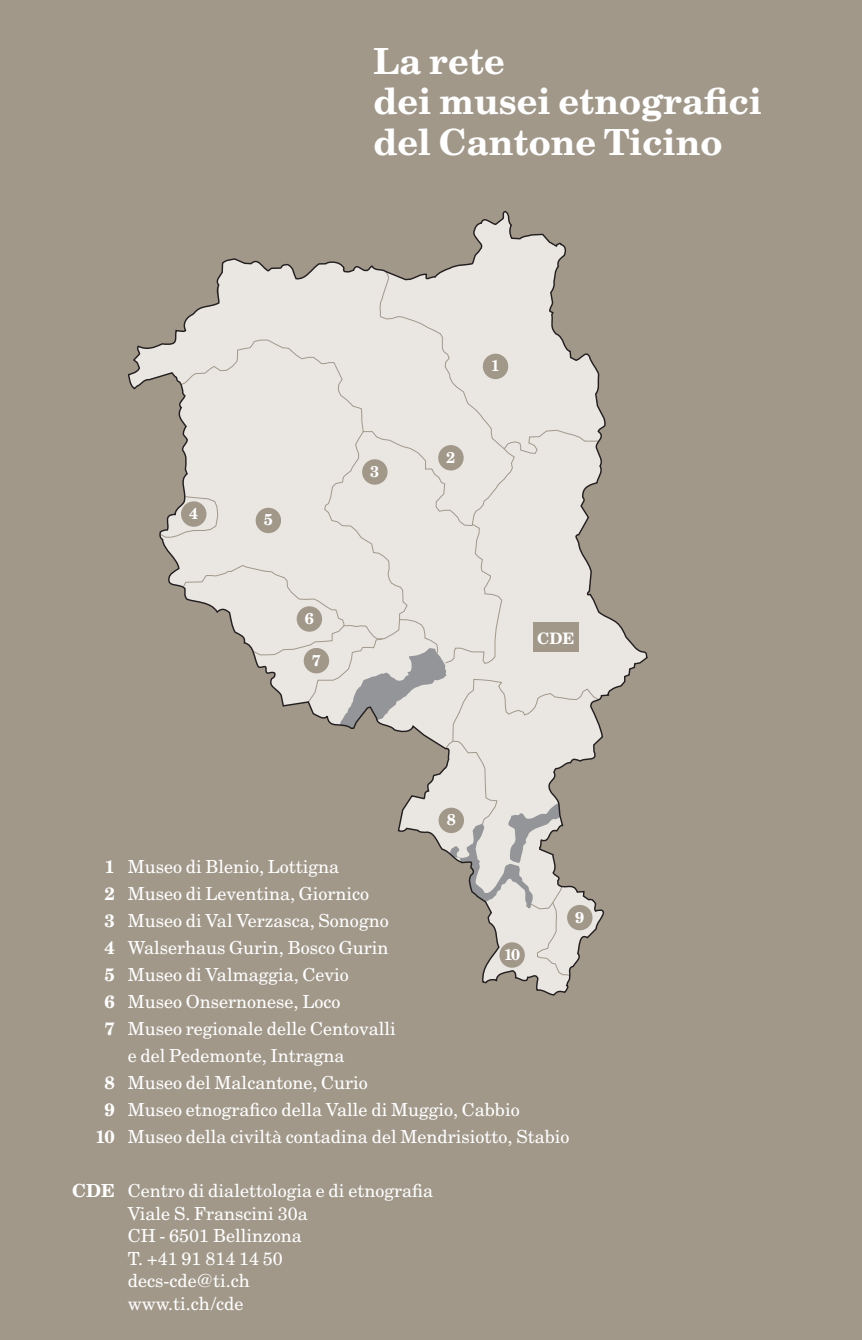
<style>
.page{position:relative;width:862px;height:1340px;background:#fff}
.page>*{position:absolute;margin:0;border:0;box-sizing:border-box;transform-origin:0 0}
.t1{font:700 36px/40.5px "New Century Schlbk";color:#fff}
.t2{font:18px/22.5px "New Century Schlbk";color:#fff}
.t3{font:700 15.75px "New Century Schlbk";color:#fff}
.s1{font-weight:700}
</style>
<div class="page">
<div style="left:0;top:0;width:861px;height:1339px;background:#a1988a"></div>
<svg style="left:128px;top:210px;width:520px;height:786px"></svg>
<div style="left:533px;top:622px;width:45px;height:30px;background:#a1988a"></div>
<div style="left:482px;top:354px;width:26px;height:25px;background:#a1988a;border-radius:50%"></div>
<div style="left:438px;top:445px;width:25px;height:25px;background:#a1988a;border-radius:50%"></div>
<div style="left:181px;top:501px;width:25px;height:26px;background:#a1988a;border-radius:50%"></div>
<div style="left:255px;top:507px;width:26px;height:26px;background:#a1988a;border-radius:50%"></div>
<div style="left:362px;top:459px;width:25px;height:25px;background:#a1988a;border-radius:50%"></div>
<div style="left:296px;top:606px;width:26px;height:25px;background:#a1988a;border-radius:50%"></div>
<div style="left:303px;top:648px;width:26px;height:25px;background:#a1988a;border-radius:50%"></div>
<div style="left:438px;top:807px;width:26px;height:26px;background:#a1988a;border-radius:50%"></div>
<div style="left:566px;top:904px;width:26px;height:26px;background:#a1988a;border-radius:50%"></div>
<div style="left:499px;top:942px;width:25px;height:25px;background:#a1988a;border-radius:50%"></div>
<h1 class="t1" style="left:373px;top:44px;width:390px">La rete<br>dei musei etnografici del Cantone Ticino</h1>
<p class="t3" style="left:189px;top:507px;width:11px">4</p>
<p class="t3" style="left:263px;top:514px;width:11px">5</p>
<p class="t3" style="left:304px;top:612px;width:11px">6</p>
<p class="t3" style="left:311px;top:654px;width:11px">7</p>
<p class="t3" style="left:370px;top:465px;width:11px">3</p>
<p class="t3" style="left:446px;top:451px;width:11px">2</p>
<p class="t3" style="left:490px;top:360px;width:11px">1</p>
<p class="t3" style="left:537px;top:632px;width:39px">CDE</p>
<p class="t3" style="left:446px;top:813px;width:11px">8</p>
<p class="t2" style="left:104px;top:857px;width:236px"><span class="s1">1</span> Museo di Blenio, Lottigna</p>
<p class="t2" style="left:104px;top:884px;width:266px"><span class="s1">2</span> Museo di Leventina, Giornico</p>
<p class="t2" style="left:104px;top:911px;width:285px"><span class="s1">3</span> Museo di Val Verzasca, Sonogno</p>
<p class="t2" style="left:104px;top:938px;width:285px"><span class="s1">4</span> Walserhaus Gurin, Bosco Gurin</p>
<p class="t2" style="left:104px;top:965px;width:246px"><span class="s1">5</span> Museo di Valmaggia, Cevio</p>
<p class="t2" style="left:104px;top:992px;width:237px"><span class="s1">6</span> Museo Onsernonese, Loco</p>
<p class="t2" style="left:104px;top:1019px;width:293px"><span class="s1">7</span> Museo regionale delle Centovalli</p>
<p class="t2" style="left:128px;top:1046px;width:218px">e del Pedemonte, Intragna</p>
<p class="t2" style="left:104px;top:1073px;width:265px"><span class="s1">8</span> Museo del Malcantone, Curio</p>
<p class="t2" style="left:104px;top:1100px;width:416px"><span class="s1">9</span> Museo etnografico della Valle di Muggio, Cabbio</p>
<p class="t2" style="left:95px;top:1127px;width:475px"><span class="s1">10</span> Museo della civiltà contadina del Mendrisiotto, Stabio</p>
<p class="t2" style="left:128px;top:1181px;width:307px;text-indent:-55px"><span class="s1">CDE</span> Centro di dialettologia e di etnografia<br>Viale S. Franscini 30a<br>CH - 6501 Bellinzona<br>T. +41 91 814 14 50<br>decs-cde@ti.ch<br>www.ti.ch/cde</p>
<p class="t3" style="left:575px;top:911px;width:11px">9</p>
<p class="t3" style="left:503px;top:948px;width:18px">10</p>
</div>
